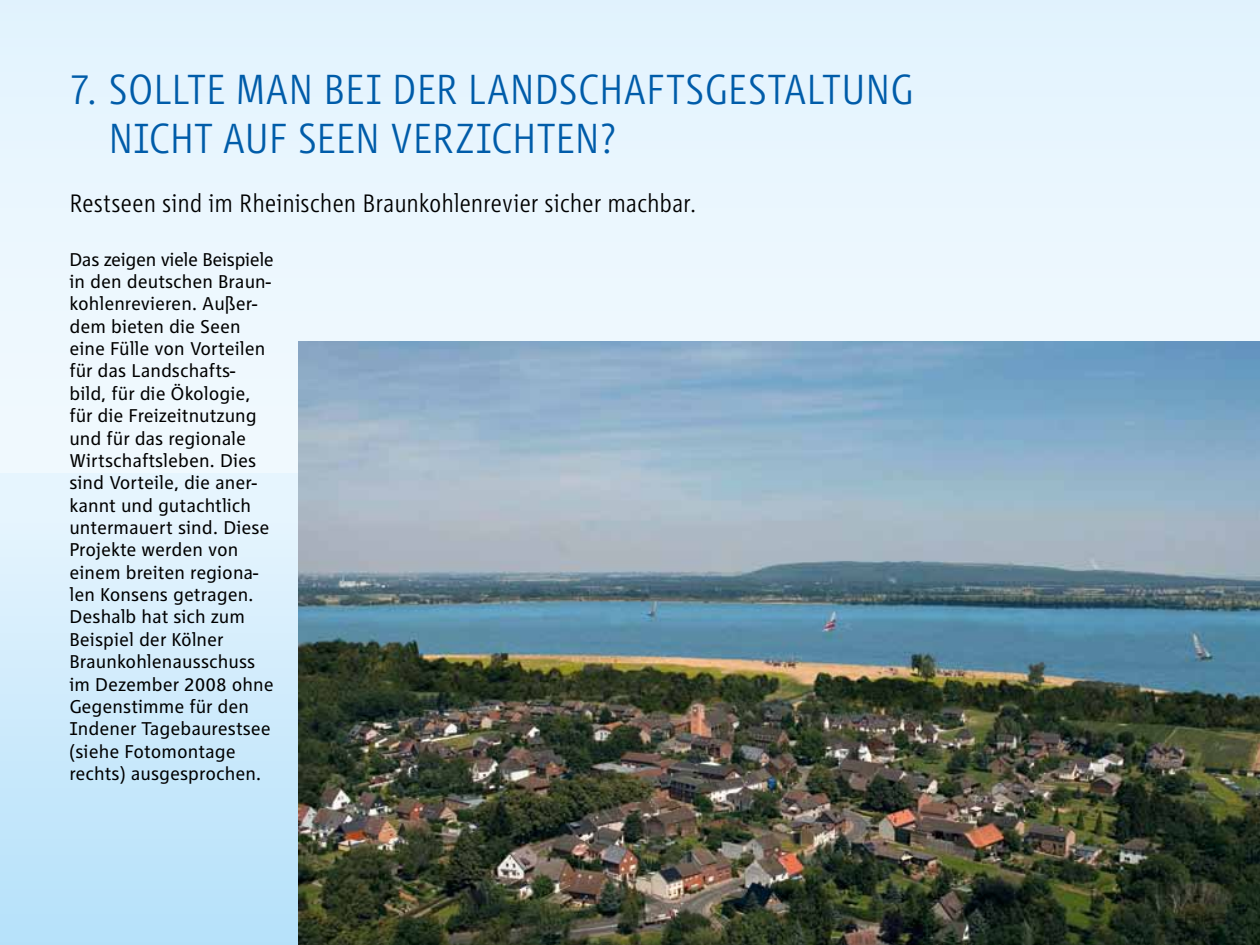
<style>
.page{position:relative;width:1260px;height:945px;background:#fff}
.page>*{position:absolute;margin:0;border:0;box-sizing:border-box;transform-origin:0 0}
.t1{font:300 condensed 43.75px/49px "RWE Corporate";color:#005ca9}
.t2{font:300 condensed 26.25px "RWE Corporate";color:#000}
.t3{font:19.25px/22.4px "RWE Corporate";color:#000}
</style>
<div class="page">
<div style="left:0;top:473px;width:1260px;height:472px;background:linear-gradient(to bottom,#e9f5fe,#b4dff8)"></div>
<div style="left:0;top:0;width:1260px;height:472px;background:#eaf6fe"></div>
<img style="left:299px;top:341px;width:961px;height:604px">
<h1 class="t1" style="left:109px;top:65px;width:807px;text-indent:-39px">7. Sollte man bei der Landschaftsgestaltu ng nicht auf Seen verzichten?</h1>
<h2 class="t2" style="left:69px;top:189px;width:629px">Restseen sind im Rheinischen Braunkohlenrevier sicher machbar.</h2>
<p class="t3" style="left:69px;top:248px;width:206px">Das zeigen viele Beispiele in den deutschen Braun&shy;kohlenrevieren. Außer&shy;dem bieten die Seen eine Fülle von Vorteilen für das Landschafts&shy;bild, für die Ökologie, für die Freizeitnutzung und für das regionale<br>Wirtschaftsleben. Dies sind Vorteile, die aner&shy;kannt und gutachtlich untermauert sind. Diese<br>Projekte werden von einem breiten regiona&shy;len Konsens getragen.<br>Deshalb hat sich zum<br>Beispiel der Kölner<br>Braunkohlenausschuss im Dezember 2008 ohne<br>Gegenstimme für den<br>Indener Tagebaurestsee (siehe Fotomontage rechts) ausgesprochen.</p>
</div>
